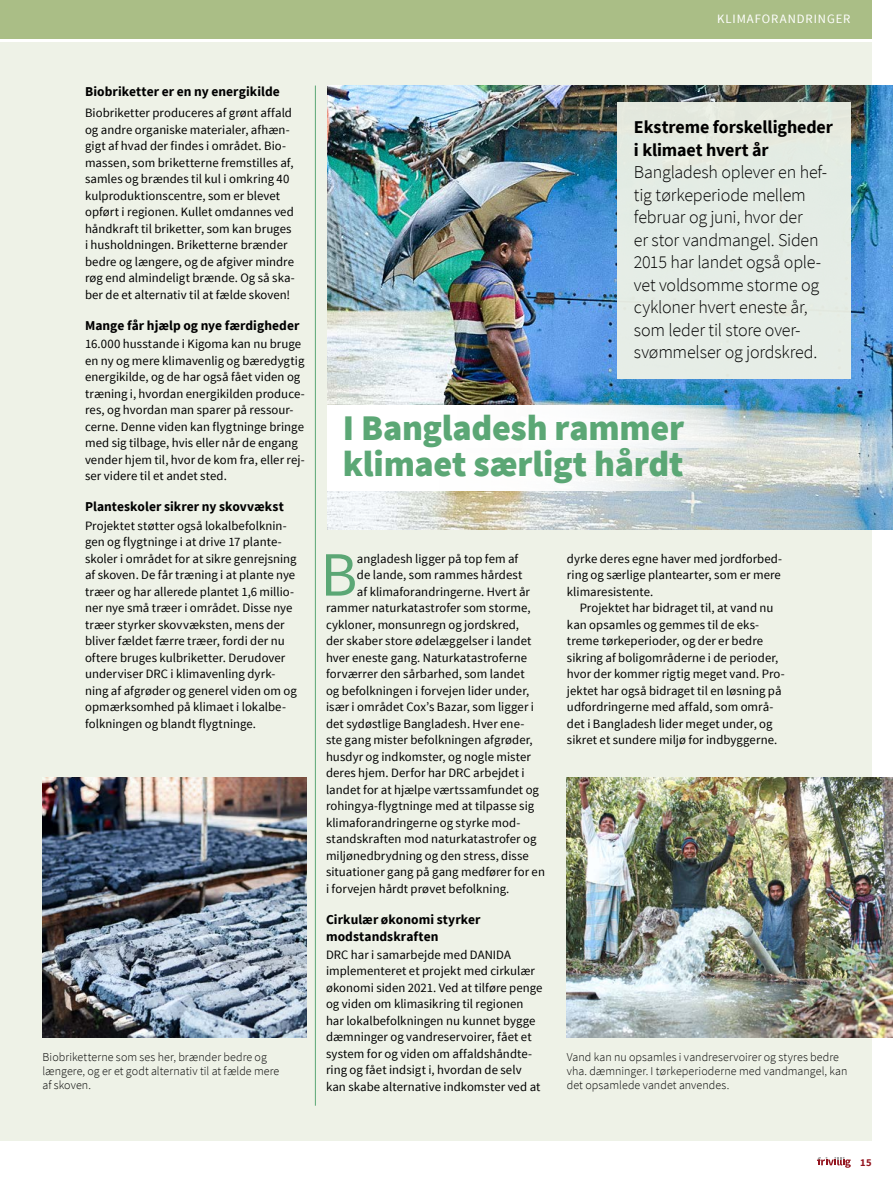
<style>
.page{position:relative;width:893px;height:1178px;background:#fff}
.page>*{position:absolute;margin:0;border:0;box-sizing:border-box;transform-origin:0 0}
.Brød_unicial{font:63px "Source Sans Pro";color:#5ba775}
.Rubrik_bold_30{font:900 36px/36px "Source Sans Pro";letter-spacing:-.005em;color:#5ba775}
.Underrubrik{font:300 18px/22.5px "Source Sans Pro";letter-spacing:-.015em;color:#000}
.Underrubrik-2{font:700 18px/22.5px "Source Sans Pro";letter-spacing:-.005em;color:#000}
.Mellemrubrik{font:700 13.5px/16.5px "Source Sans Pro";letter-spacing:.005em;color:#000}
.Brød{font:12.75px/16.5px "Source Sans Pro";letter-spacing:.005em;color:#000}
.Brød_unicial-2{font:12.75px "Source Sans Pro";letter-spacing:.005em;color:#000}
.Brød_indryk{font:12.75px/16.5px "Source Sans Pro";letter-spacing:.005em;color:#000}
.EMNEORD{font:12.75px "Source Sans Pro";letter-spacing:.07em;color:#fff}
.Billedtekst{font:300 12px/14.2px "Source Sans Pro";letter-spacing:.005em;color:#000}
.t1{font:700 10.5px "Source Sans Pro";color:#941620}
</style>
<div class="page">
<div style="left:0;top:43px;width:872px;height:1098px;background:#eef2e7"></div>
<div style="left:0;top:0;width:872px;height:38px;background:#aabe86"></div>
<img style="left:327px;top:86px;width:566px;height:444px">
<div style="left:327px;top:448px;width:363px;height:42px;background:#fff"></div>
<svg style="left:327px;top:405px;width:417px;height:43px;fill:#fdfdfd"></svg>
<img style="left:567px;top:777px;width:326px;height:260px">
<div style="left:617px;top:103px;width:233px;height:276px;background:#e5ece5"></div>
<img style="left:43px;top:777px;width:263px;height:260px">
<hr style="left:315px;top:86px;width:1px;height:1020px;background:#5ba775">
<svg style="left:817px;top:1157px;width:34px;height:11px"></svg>
<p class="EMNEORD" style="left:717px;top:10px;width:135px">KLIMAFORANDRINGER</p>
<p class="Mellemrubrik" style="left:85px;top:83px;width:196px">Biobriketter er en ny energikilde</p>
<p class="Brød" style="left:85px;top:105px;width:211px">Biobriketter produceres af grønt affald og andre organiske materialer, afhæn&shy;gigt af hvad der findes i området. Bio&shy;massen, som briketterne fremstilles af, samles og brændes til kul i omkring 40 kulproduktionscentre, som er blevet opført i regionen. Kullet omdannes ved håndkraft til briketter, som kan bruges i husholdningen. Briketterne brænder bedre og længere, og de afgiver mindre røg end almindeligt brænde. Og så ska&shy;ber de et alternativ til at fælde skoven!</p>
<p class="Mellemrubrik" style="left:85px;top:317px;width:216px">Mange får hjælp og nye færdigheder</p>
<p class="Brød" style="left:85px;top:336px;width:221px">16.000 husstande i Kigoma kan nu bruge en ny og mere klimavenlig og bæredygtig energikilde, og de har også fået viden og træning i, hvordan energikilden produce&shy;res, og hvordan man sparer på ressour&shy;cerne. Denne viden kan flygtninge bringe med sig tilbage, hvis eller når de engang vender hjem til, hvor de kom fra, eller rej&shy;ser videre til et andet sted.</p>
<p class="Mellemrubrik" style="left:85px;top:498px;width:200px">Planteskoler sikrer ny skovvækst</p>
<p class="Brød" style="left:85px;top:517px;width:213px">Projektet støtter også lokalbefolknin&shy;gen og flygtninge i at drive 17 plante&shy;skoler i området for at sikre genrejsning af skoven. De får træning i at plante nye træer og har allerede plantet 1,6 millio&shy;ner nye små træer i området. Disse nye træer styrker skovvæksten, mens der bliver fældet færre træer, fordi der nu oftere bruges kulbriketter. Derudover underviser DRC i klimavenling dyrk&shy;ning af afgrøder og generel viden om og opmærksomhed på klimaet i lokalbe&shy;folkningen og blandt flygtninge.</p>
<p class="Billedtekst" style="left:43px;top:1049px;width:238px">Biobriketterne som ses her, brænder bedre og længere, og er et godt alternativ til at fælde mere af skoven.</p>
<h2 class="Underrubrik-2" style="left:634px;top:116px;width:201px">Ekstreme forskelligheder i klimaet hvert år</h2>
<h2 class="Underrubrik" style="left:634px;top:161px;width:195px">Bangladesh oplever en hef&shy;tig tørkeperiode mellem februar og juni, hvor der<br>er stor vandmangel. Siden<br>2015 har landet også ople&shy;vet voldsomme storme og cykloner hvert eneste år, som leder til store over&shy;svømmelser og jordskred.</h2>
<h1 class="Rubrik_bold_30" style="left:343px;top:410px;width:343px">I Bangladesh rammer klimaet særligt hårdt</h1>
<p class="Brød_unicial" style="left:320px;top:536px;width:38px">B</p>
<p class="Brød_unicial-2" style="left:357px;top:550px;width:163px">angladesh ligger på top fem af</p>
<p class="Brød_unicial-2" style="left:357px;top:567px;width:167px">de lande, som rammes hårdest</p>
<p class="Brød_unicial-2" style="left:357px;top:583px;width:175px">af klimaforandringerne. Hvert år</p>
<p class="Brød_unicial-2" style="left:326px;top:600px;width:206px">rammer naturkatastrofer som storme,</p>
<p class="Brød_unicial-2" style="left:326px;top:616px;width:195px">cykloner, monsunregn og jordskred,</p>
<p class="Brød_unicial-2" style="left:326px;top:633px;width:207px">der skaber store ødelæggelser i landet</p>
<p class="Brød_unicial-2" style="left:326px;top:649px;width:203px">hver eneste gang. Naturkatastroferne</p>
<p class="Brød_unicial-2" style="left:326px;top:666px;width:200px">forværrer den sårbarhed, som landet</p>
<p class="Brød_unicial-2" style="left:326px;top:682px;width:205px">og befolkningen i forvejen lider under,</p>
<p class="Brød_unicial-2" style="left:326px;top:699px;width:210px">især i området Cox’s Bazar, som ligger i</p>
<p class="Brød_unicial-2" style="left:326px;top:715px;width:200px">det sydøstlige Bangladesh. Hver ene-</p>
<p class="Brød_unicial-2" style="left:326px;top:732px;width:208px">ste gang mister befolkningen afgrøder,</p>
<p class="Brød_unicial-2" style="left:326px;top:748px;width:206px">husdyr og indkomster, og nogle mister</p>
<p class="Brød_unicial-2" style="left:326px;top:765px;width:200px">deres hjem. Derfor har DRC arbejdet i</p>
<p class="Brød_unicial-2" style="left:326px;top:781px;width:215px">landet for at hjælpe værtssamfundet og</p>
<p class="Brød_unicial-2" style="left:326px;top:798px;width:210px">rohingya-flygtninge med at tilpasse sig</p>
<p class="Brød_unicial-2" style="left:326px;top:814px;width:196px">klimaforandringerne og styrke mod-</p>
<p class="Brød_unicial-2" style="left:326px;top:831px;width:212px">standskraften mod naturkatastrofer og</p>
<p class="Brød_unicial-2" style="left:326px;top:847px;width:204px">miljønedbrydning og den stress, disse</p>
<p class="Brød_unicial-2" style="left:326px;top:864px;width:220px">situationer gang på gang medfører for en</p>
<p class="Brød_unicial-2" style="left:326px;top:880px;width:185px">i forvejen hårdt prøvet befolkning.</p>
<p class="Mellemrubrik" style="left:326px;top:911px;width:156px">Cirkulær økonomi styrker modstandskraften</p>
<p class="Brød" style="left:326px;top:946px;width:218px">DRC har i samarbejde med DANIDA implementeret et projekt med cirkulær økonomi siden 2021. Ved at tilføre penge og viden om klimasikring til regionen har lokalbefolkningen nu kunnet bygge dæmninger og vandreservoirer, fået et system for og viden om affaldshåndte&shy;ring og fået indsigt i, hvordan de selv kan skabe alternative indkomster ved at</p>
<p class="Brød" style="left:567px;top:550px;width:217px;text-align:justify">dyrke deres egne haver med jordforbed&shy;ring og særlige plantearter, som er mere klimaresistente.</p>
<p class="Brød_indryk" style="left:567px;top:600px;width:219px;text-indent:13px">Projektet har bidraget til, at vand nu kan opsamles og gemmes til de eks&shy;treme tørkeperioder, og der er bedre sikring af boligområderne i de perioder, hvor der kommer rigtig meget vand. Pro&shy;jektet har også bidraget til en løsning på udfordringerne med affald, som områ&shy;det i Bangladesh lider meget under, og sikret et sundere miljø for indbyggerne.</p>
<p class="Billedtekst" style="left:567px;top:1049px;width:282px">Vand kan nu opsamles i vandreservoirer og styres bedre vha. dæmninger. I tørkeperioderne med vandmangel, kan det opsamlede vandet anvendes.</p>
<p class="t1" style="left:860px;top:1155px;width:13px">15</p>
</div>
